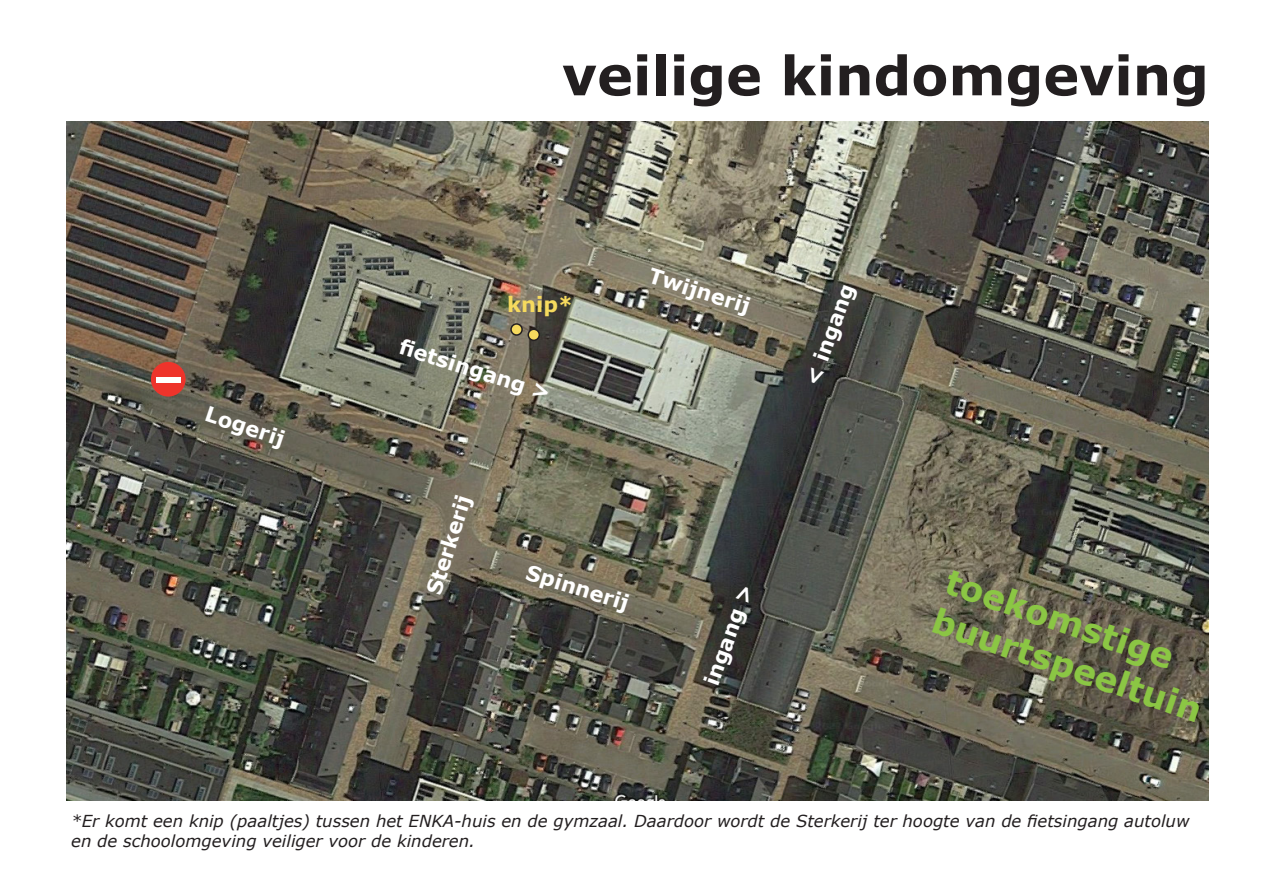
<style>
.page{position:relative;width:1263px;height:893px;background:#fff}
.page>*{position:absolute;margin:0;border:0;box-sizing:border-box;transform-origin:0 0}
.t1{font:700 54px "Verdana";color:#231f20}
.t2{font:700 34.2px "Verdana";color:#8bc644}
.t3{font:700 21px "Verdana";color:#fff}
.t4{font:700 21px "Verdana";color:#f6da5e}
.t5{font:italic 16.5px/19.8px "Verdana";color:#231f20}
</style>
<div class="page">
<img style="left:66px;top:121px;width:1143px;height:679px">
<div style="left:151px;top:362px;width:35px;height:35px;background:#ee342b;border-radius:50%"></div>
<div style="left:156px;top:377px;width:25px;height:5px;background:#fff"></div>
<div style="left:511px;top:324px;width:11px;height:11px;background:#f6da5e;border-radius:50%"></div>
<div style="left:510px;top:323px;width:13px;height:13px;border:2px solid #231f20;border-radius:50%"></div>
<div style="left:528px;top:329px;width:11px;height:11px;background:#f6da5e;border-radius:50%"></div>
<div style="left:527px;top:329px;width:13px;height:12px;border:2px solid #231f20;border-radius:50%"></div>
<p class="t1" style="left:562px;top:37px;width:648px">veilige kindomgeving</p>
<p class="t3" style="left:211px;top:399px;width:84px;rotate:19deg">Logerij</p>
<p class="t4" style="left:507px;top:289px;width:67px">knip*</p>
<p class="t3" style="left:405px;top:332px;width:159px;rotate:18deg">fi etsingang &gt;</p>
<p class="t3" style="left:654px;top:260px;width:107px;rotate:18deg">Twijnerij</p>
<p class="t3" style="left:419px;top:589px;width:104px;rotate:-72deg">Sterkerij</p>
<p class="t3" style="left:532px;top:557px;width:108px;rotate:18deg">Spinnerij</p>
<p class="t3" style="left:697px;top:679px;width:107px;rotate:-70deg">ingang &gt;</p>
<p class="t3" style="left:798px;top:379px;width:107px;rotate:-70deg">&lt; ingang</p>
<p class="t2" style="left:955px;top:557px;width:240px;rotate:19deg">toekomstige</p>
<p class="t2" style="left:941px;top:596px;width:284px;rotate:19deg">buurtspeeltuin</p>
<p class="t5" style="left:71px;top:811px;width:1120px">*Er komt een knip (paaltjes) tussen het ENKA-huis en de gymzaal. Daardoor wordt de Sterkerij ter hoogte van de fietsingang autoluw en de schoolomgeving veiliger voor de kinderen.</p>
</div>
